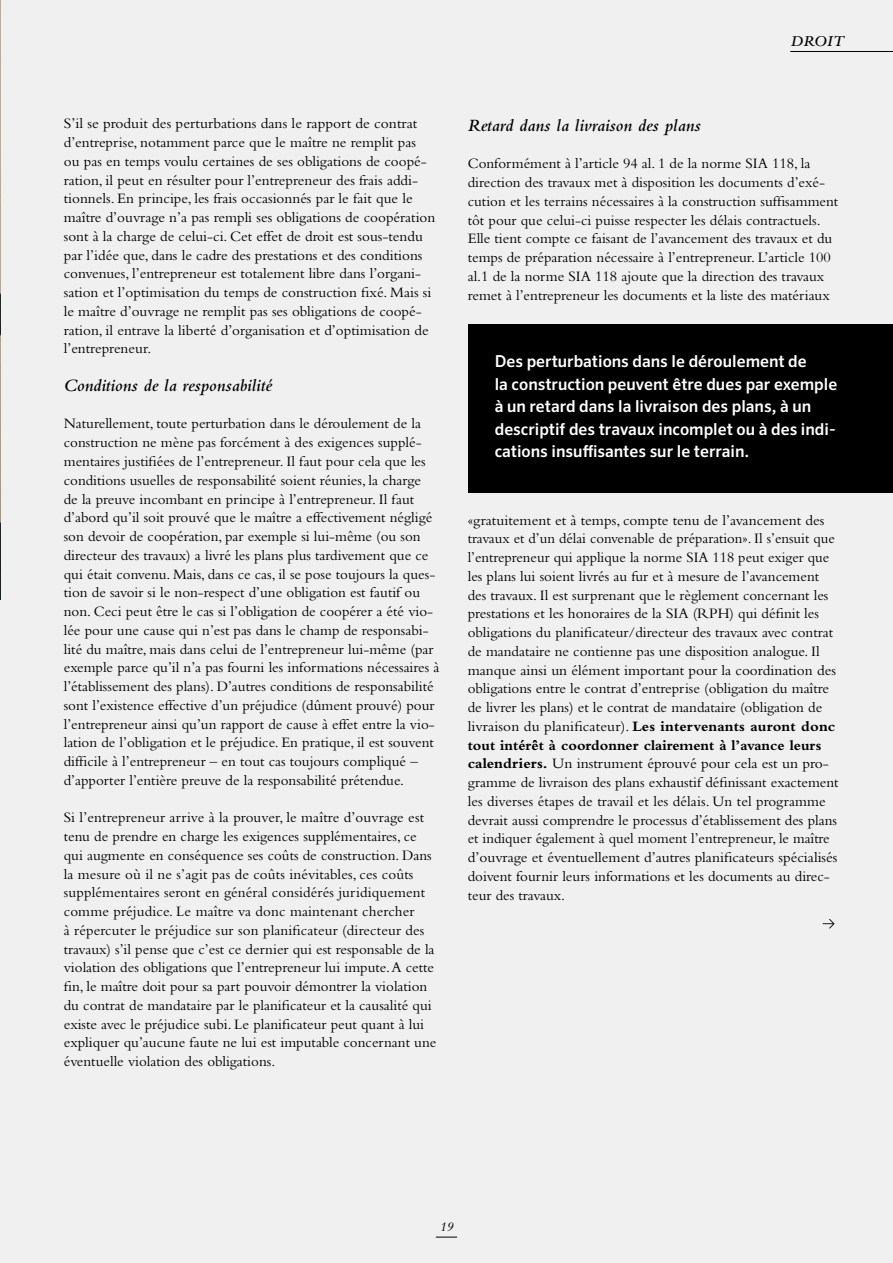
<style>
.page{position:relative;width:893px;height:1263px;background:#f0f0f1}
.page>*{position:absolute;margin:0;border:0;box-sizing:border-box;transform-origin:0 0}
.t1{font:italic 600 18px "Bembo";color:#000}
.t2{font:500 16.5px/22.5px "Sero OT";color:#fff}
.t3{font:italic 600 15.75px "Bembo";letter-spacing:.025em;color:#000}
.t4{font:15px/18.8px "Bembo";color:#000}
.t5{font:italic 13.5px "Bembo";color:#000}
.s1{font-weight:700}
</style>
<div class="page">
<img style="left:0;top:0;width:1px;height:600px">
<svg style="left:823px;top:919px;width:12px;height:10px"></svg>
<div style="left:468px;top:324px;width:425px;height:169px;background:#000"></div>
<hr style="left:790px;top:51px;width:103px;height:1px;background:#000">
<svg style="left:436px;top:1236px;width:21px;height:1px"></svg>
<p class="t3" style="left:791px;top:33px;width:55px">DROIT</p>
<p class="t4" style="left:64px;top:114px;width:373px">S’il se produit des perturbations dans le rapport de contrat d’entreprise, notamment parce que le maître ne remplit pas ou pas en temps voulu certaines de ses obligations de coopé&shy;ration, il peut en résulter pour l’entrepreneur des frais addi&shy;tionnels. En principe, les frais occasionnés par le fait que le maître d’ouvrage n’a pas rempli ses obligations de coopération sont à la charge de celui-ci. Cet effet de droit est sous-tendu par l’idée que, dans le cadre des prestations et des conditions convenues, l’entrepreneur est totalement libre dans l’organi&shy;sation et l’optimisation du temps de construction fixé. Mais si le maître d’ouvrage ne remplit pas ses obligations de coopé&shy;ration, il entrave la liberté d’organisation et d’optimisation de l’entrepreneur.</p>
<p class="t1" style="left:64px;top:375px;width:210px">Conditions de la responsabilité</p>
<p class="t4" style="left:64px;top:414px;width:377px">Naturellement, toute perturbation dans le déroulement de la construction ne mène pas forcément à des exigences supplé&shy;mentaires justifiées de l’entrepreneur. Il faut pour cela que les conditions usuelles de responsabilité soient réunies, la charge<br>de la preuve incombant en principe à l’entrepreneur. Il faut d’abord qu’il soit prouvé que le maître a effectivement négligé son devoir de coopération, par exemple si lui-même (ou son directeur des travaux) a livré les plans plus tardivement que ce qui était convenu. Mais, dans ce cas, il se pose toujours la ques&shy;tion de savoir si le non-respect d’une obligation est fautif ou non. Ceci peut être le cas si l’obligation de coopérer a été vio&shy;lée pour une cause qui n’est pas dans le champ de responsabi&shy;lité du maître, mais dans celui de l’entrepreneur lui-même (par exemple parce qu’il n’a pas fourni les informations nécessaires à l’établissement des plans). D’autres conditions de responsabilité sont l’existence effective d’un préjudice (dûment prouvé) pour l’entrepreneur ainsi qu’un rapport de cause à effet entre la vio&shy;lation de l’obligation et le préjudice. En pratique, il est souvent difficile à l’entrepreneur – en tout cas toujours compliqué – d’apporter l’entière preuve de la responsabilité prétendue.</p>
<p class="t4" style="left:64px;top:808px;width:374px">Si l’entrepreneur arrive à la prouver, le maître d’ouvrage est tenu de prendre en charge les exigences supplémentaires, ce qui augmente en conséquence ses coûts de construction. Dans la mesure où il ne s’agit pas de coûts inévitables, ces coûts supplémentaires seront en général considérés juridiquement comme préjudice. Le maître va donc maintenant chercher<br>à répercuter le préjudice sur son planificateur (directeur des travaux) s’il pense que c’est ce dernier qui est responsable de la violation des obligations que l’entrepreneur lui impute. A cette fin, le maître doit pour sa part pouvoir démontrer la violation du contrat de mandataire par le planificateur et la causalité qui existe avec le préjudice subi. Le planificateur peut quant à lui expliquer qu’aucune faute ne lui est imputable concernant une éventuelle violation des obligations.</p>
<p class="t1" style="left:468px;top:115px;width:234px">Retard dans la livraison des plans</p>
<p class="t4" style="left:468px;top:154px;width:372px">Conformément à l’article 94 al. 1 de la norme SIA 118, la direction des travaux met à disposition les documents d’exé&shy;cution et les terrains nécessaires à la construction suffisamment tôt pour que celui-ci puisse respecter les délais contractuels.<br>Elle tient compte ce faisant de l’avancement des travaux et du temps de préparation nécessaire à l’entrepreneur. L’article 100 al.1 de la norme SIA 118 ajoute que la direction des travaux remet à l’entrepreneur les documents et la liste des matériaux</p>
<p class="t2" style="left:495px;top:350px;width:344px">Des perturbations dans le déroulement de<br>la construction peuvent être dues par exemple à un retard dans la livraison des plans, à un descriptif des travaux incomplet ou à des indi&shy;cations insuffisantes sur le terrain.</p>
<p class="t4" style="left:468px;top:510px;width:372px">«gratuitement et à temps, compte tenu de l’avancement des travaux et d’un délai convenable de préparation». Il s’ensuit que l’entrepreneur qui applique la norme SIA 118 peut exiger que les plans lui soient livrés au fur et à mesure de l’avancement des travaux. Il est surprenant que le règlement concernant les prestations et les honoraires de la SIA (RPH) qui définit les obligations du planificateur/directeur des travaux avec contrat de mandataire ne contienne pas une disposition analogue. Il manque ainsi un élément important pour la coordination des obligations entre le contrat d’entreprise (obligation du maître de livrer les plans) et le contrat de mandataire (obligation de livraison du planificateur). <span class="s1">Les intervenants auront donc tout intérêt à coordonner clairement à l’avance leurs calendriers.</span> Un instrument éprouvé pour cela est un pro&shy;gramme de livraison des plans exhaustif définissant exactement les diverses étapes de travail et les délais. Un tel programme devrait aussi comprendre le processus d’établissement des plans et indiquer également à quel moment l’entrepreneur, le maître d’ouvrage et éventuellement d’autres planificateurs spécialisés doivent fournir leurs informations et les documents au direc&shy;teur des travaux.</p>
<p class="t5" style="left:440px;top:1219px;width:15px">19</p>
</div>
